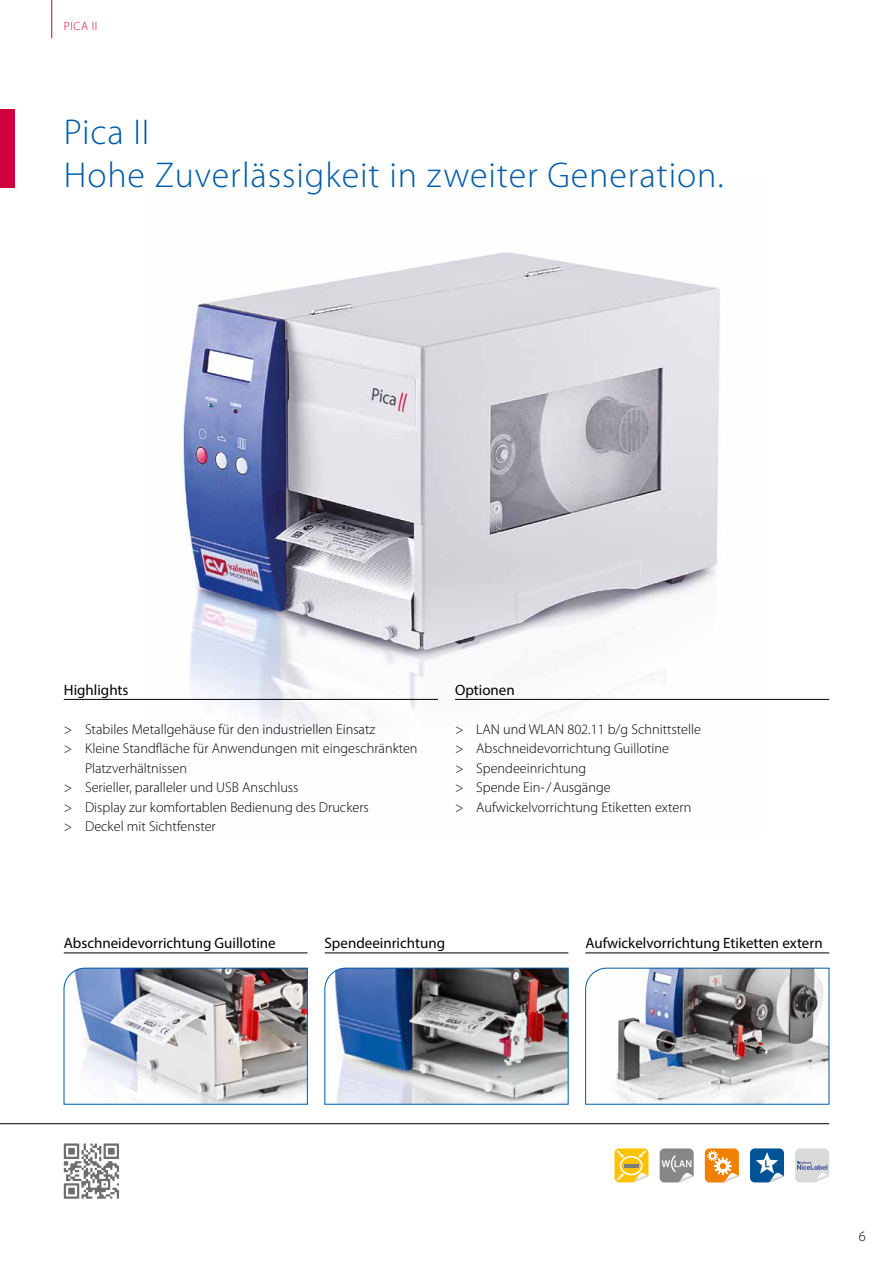
<style>
.page{position:relative;width:893px;height:1263px;background:#fff}
.page>*{position:absolute;margin:0;border:0;box-sizing:border-box;transform-origin:0 0}
.t1{font:300 36px/43.2px "Myriad Pro";letter-spacing:.025em;color:#005ba9}
.t2{font:15px "Myriad Pro";color:#000}
.t3{font:300 14.25px/19.5px "Myriad Pro";color:#000}
.t4{font:300 12px "Myriad Pro";letter-spacing:.05em;color:#cf003d}
</style>
<div class="page">
<hr style="left:0;top:1123px;width:829px;height:1px;background:#000">
<svg style="left:585px;top:968px;width:244px;height:137px"></svg>
<img style="left:324px;top:968px;width:245px;height:137px">
<img style="left:64px;top:968px;width:244px;height:137px">
<img style="left:144px;top:252px;width:618px;height:480px">
<svg style="left:614px;top:1148px;width:34px;height:34px"></svg>
<hr style="left:624px;top:1164px;width:14px;height:3px;background:#7d7d7c">
<svg style="left:660px;top:1148px;width:34px;height:34px"></svg>
<svg style="left:705px;top:1148px;width:34px;height:34px"></svg>
<svg style="left:750px;top:1148px;width:34px;height:34px"></svg>
<svg style="left:795px;top:1148px;width:34px;height:34px"></svg>
<hr style="left:325px;top:953px;width:243px;height:1px;background:#000">
<hr style="left:585px;top:953px;width:244px;height:1px;background:#000">
<hr style="left:455px;top:699px;width:374px;height:1px;background:#000">
<hr style="left:64px;top:699px;width:374px;height:1px;background:#000">
<hr style="left:64px;top:953px;width:244px;height:1px;background:#000">
<svg style="left:64px;top:1143px;width:55px;height:56px"></svg>
<hr style="left:51px;top:0;width:1px;height:38px;background:#cf003d">
<div style="left:0;top:109px;width:15px;height:78px;background:#cf003d"></div>
<p class="t4" style="left:64px;top:20px;width:35px">PICA II</p>
<h1 class="t1" style="left:64px;top:111px;width:661px">Pica II<br>Hohe Zuverlässigkeit in zweiter Generation.</h1>
<p class="t2" style="left:64px;top:681px;width:66px">Highlights</p>
<p class="t2" style="left:455px;top:681px;width:61px">Optionen</p>
<p class="t3" style="left:455px;top:720px;width:248px">&gt; LAN und WLAN 802.11 b/g Schnittstelle &gt; Abschneidevorrichtung Guillotine<br>&gt; Spendeeinrichtung<br>&gt; Spende Ein-/Ausgänge<br>&gt; Aufwickelvorrichtung Etiketten extern</p>
<p class="t3" style="left:64px;top:720px;width:313px">&gt; Stabiles Metallgehäuse für den industriellen Einsatz</p>
<p class="t3" style="left:64px;top:739px;width:355px">&gt; Kleine Standfläche für Anwendungen mit eingeschränkten</p>
<p class="t3" style="left:85px;top:759px;width:104px">Platzverhältnissen</p>
<p class="t3" style="left:64px;top:778px;width:236px">&gt; Serieller, paralleler und USB Anschluss</p>
<p class="t3" style="left:64px;top:798px;width:307px">&gt; Display zur komfortablen Bedienung des Druckers</p>
<p class="t3" style="left:64px;top:817px;width:154px">&gt; Deckel mit Sichtfenster</p>
<p class="t2" style="left:64px;top:934px;width:213px">Abschneidevorrichtung Guillotine</p>
<p class="t2" style="left:325px;top:934px;width:122px">Spendeeinrichtung</p>
<p class="t2" style="left:585px;top:934px;width:239px">Aufwickelvorrichtung Etiketten extern</p>
<p class="t3" style="left:859px;top:1227px;width:8px">6</p>
</div>
